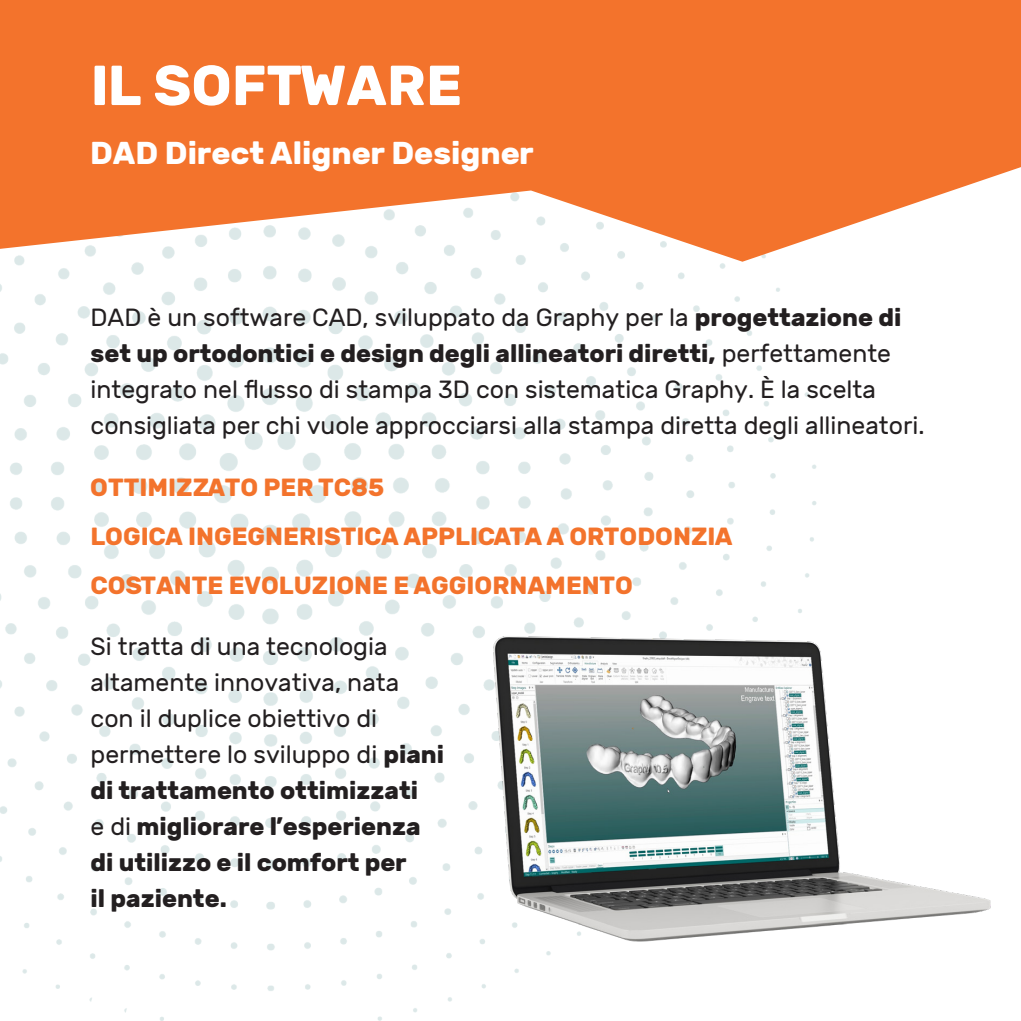
<style>
.page{position:relative;width:1021px;height:1021px;background:#fff}
.page>*{position:absolute;margin:0;border:0;box-sizing:border-box;transform-origin:0 0}
.Paragrafo_base{font:700 56.25px "Rubik";color:#fff}
.Paragrafo_base-2{font:700 31.5px "Rubik";color:#fff}
.Corpo_del_testo{font:24.75px/36px "Rubik";color:#231f20}
.Corpo_del_testo-2{font:700 24.75px "Rubik";color:#f3732c}
.s1{font-weight:700}
</style>
<div class="page">
<img style="left:0;top:262px;width:816px;height:758px">
<svg style="left:0;top:0;width:1020px;height:262px;fill:#f3732c"></svg>
<img style="left:446px;top:600px;width:545px;height:381px">
<p class="Paragrafo_base" style="left:91px;top:52px;width:373px">IL SOFTWARE</p>
<p class="Paragrafo_base-2" style="left:90px;top:134px;width:445px">DAD Direct Aligner Designer</p>
<p class="Corpo_del_testo" style="left:91px;top:300px;width:835px">DAD è un software CAD, sviluppato da Graphy per la <span class="s1">progettazione di set up ortodontici e design degli allineatori diretti,</span> perfettamente integrato nel flusso di stampa 3D con sistematica Graphy. È la scelta consigliata per chi vuole approcciarsi alla stampa diretta degli allineatori.</p>
<p class="Corpo_del_testo-2" style="left:90px;top:473px;width:295px">OTTIMIZZATO PER TC85</p>
<p class="Corpo_del_testo-2" style="left:90px;top:521px;width:644px">LOGICA INGEGNERISTICA APPLICATA A ORTODONZIA</p>
<p class="Corpo_del_testo-2" style="left:91px;top:570px;width:544px">COSTANTE EVOLUZIONE E AGGIORNAMENTO</p>
<p class="Corpo_del_testo" style="left:91px;top:629px;width:355px">Si tratta di una tecnologia altamente innovativa, nata con il duplice obiettivo di permettere lo sviluppo di <span class="s1">piani di trattamento ottimizzati<br></span>e di <span class="s1">migliorare l’esperienza di utilizzo e il comfort per<br>il paziente.</span></p>
</div>
